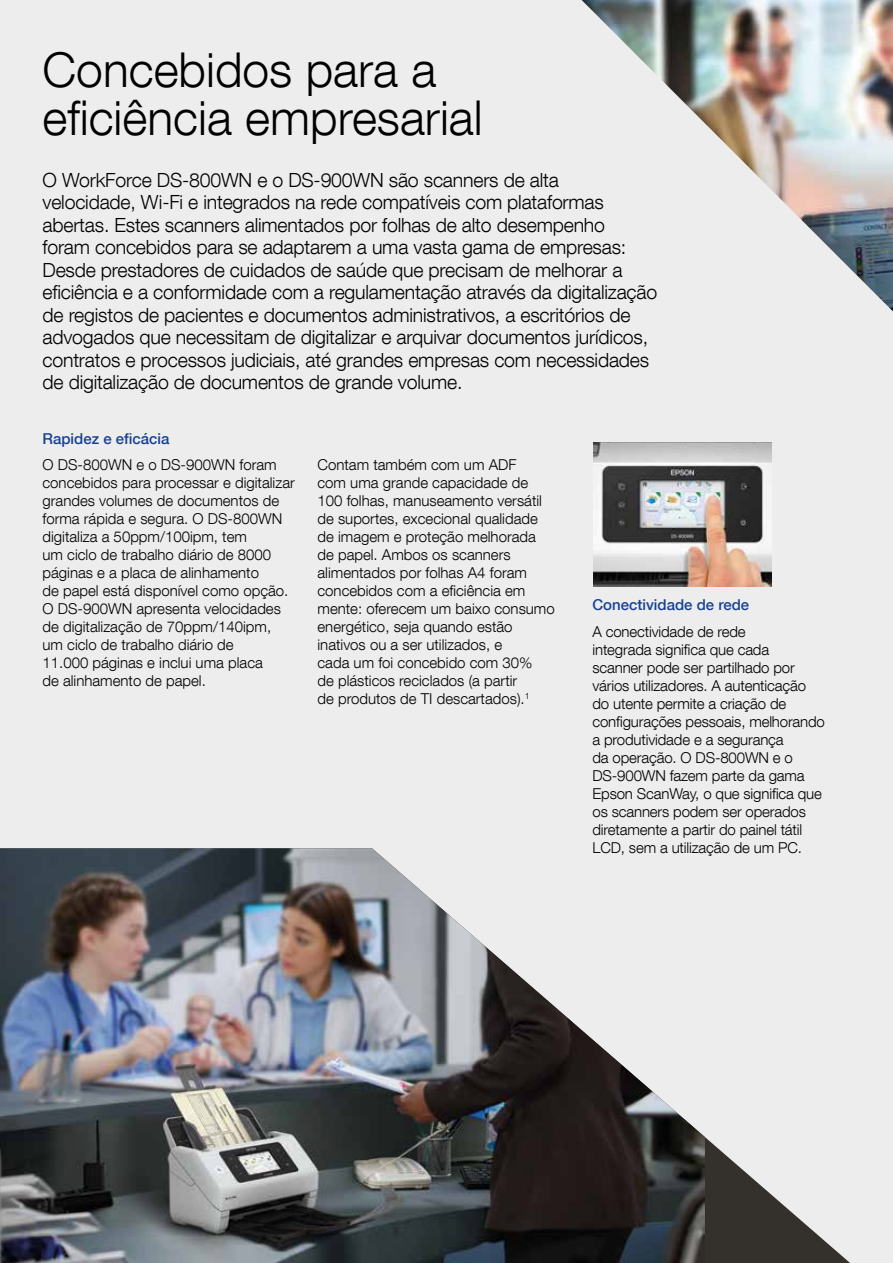
<style>
.page{position:relative;width:893px;height:1263px;background:#ededed}
.page>*{position:absolute;margin:0;border:0;box-sizing:border-box;transform-origin:0 0}
.t1{font:300 48px/48px "Helvetica Neue LT Com";color:#000}
.t2{font:300 19.5px/22.5px "Helvetica Neue LT Com";letter-spacing:-.01em;color:#000}
.t3{font:300 15px/18px "Helvetica Neue LT Com";color:#000}
.t4{font:500 15px "Helvetica Neue LT Com";color:#164194}
</style>
<div class="page">
<img style="left:593px;top:442px;width:178px;height:145px">
<svg style="left:705px;top:848px;width:145px;height:415px;background:#d0cfcf"></svg>
<img style="left:0;top:848px;width:705px;height:415px">
<h1 class="t1" style="left:43px;top:45px;width:442px">Concebidos para a eficiência empresarial</h1>
<p class="t2" style="left:43px;top:168px;width:616px">O WorkForce DS-800WN e o DS-900WN são scanners de alta<br>velocidade, Wi-Fi e integrados na rede compatíveis com plataformas abertas. Estes scanners alimentados por folhas de alto desempenho foram concebidos para se adaptarem a uma vasta gama de empresas:<br>Desde prestadores de cuidados de saúde que precisam de melhorar a eficiência e a conformidade com a regulamentação através da digitalização de registos de pacientes e documentos administrativos, a escritórios de advogados que necessitam de digitalizar e arquivar documentos jurídicos, contratos e processos judiciais, até grandes empresas com necessidades de digitalização de documentos de grande volume.</p>
<p class="t4" style="left:43px;top:430px;width:129px">Rapidez e eficácia</p>
<p class="t3" style="left:43px;top:455px;width:254px">O DS-800WN e o DS-900WN foram concebidos para processar e digitalizar grandes volumes de documentos de forma rápida e segura. O DS-800WN digitaliza a 50ppm/100ipm, tem<br>um ciclo de trabalho diário de 8000 páginas e a placa de alinhamento<br>de papel está disponível como opção.<br>O DS-900WN apresenta velocidades de digitalização de 70ppm/140ipm, um ciclo de trabalho diário de<br>11.000 páginas e inclui uma placa<br>de alinhamento de papel.</p>
<p class="t3" style="left:317px;top:455px;width:239px">Contam também com um ADF<br>com uma grande capacidade de<br>100 folhas, manuseamento versátil de suportes, excecional qualidade de imagem e proteção melhorada de papel. Ambos os scanners alimentados por folhas A4 foram concebidos com a eficiência em mente: oferecem um baixo consumo energético, seja quando estão inativos ou a ser utilizados, e<br>cada um foi concebido com 30%<br>de plásticos reciclados (a partir<br>de produtos de TI descartados).<sup>1</sup></p>
<p class="t4" style="left:592px;top:596px;width:158px">Conectividade de rede</p>
<p class="t3" style="left:592px;top:622px;width:234px">A conectividade de rede<br>integrada significa que cada<br>scanner pode ser partilhado por vários utilizadores. A autenticação do utente permite a criação de configurações pessoais, melhorando a produtividade e a segurança<br>da operação. O DS-800WN e o<br>DS-900WN fazem parte da gama<br>Epson ScanWay, o que significa que os scanners podem ser operados diretamente a partir do painel tátil<br>LCD, sem a utilização de um PC.</p>
</div>
